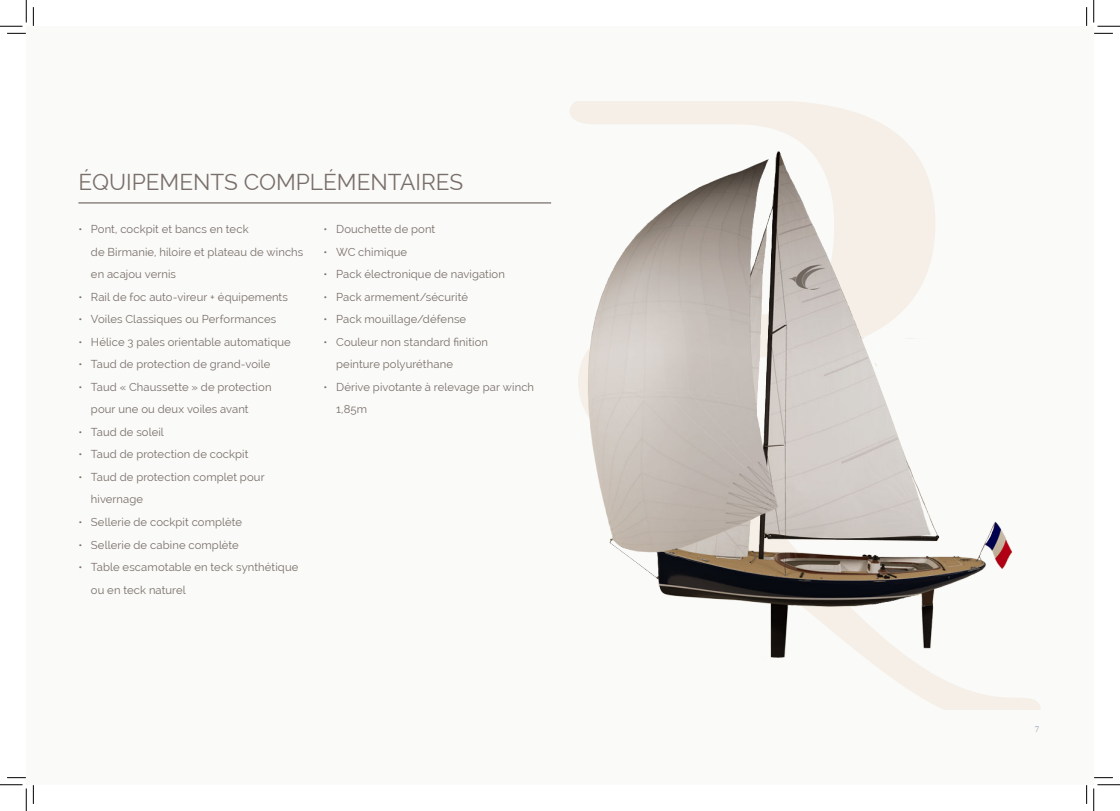
<style>
.page{position:relative;width:1120px;height:811px;background:#fff}
.page>*{position:absolute;margin:0;border:0;box-sizing:border-box;transform-origin:0 0}
.t1{font:22.5px "Raleway";color:#796f6a}
.t2{font:11.25px/22.5px "Raleway";letter-spacing:.01em;color:#796f6a}
.t3{font:8.75px "Cardo";color:#9baab4}
</style>
<div class="page">
<div style="left:26px;top:26px;width:1067px;height:759px;background:#fafaf8"></div>
<svg style="left:570px;top:101px;width:470px;height:609px"></svg>
<hr style="left:78px;top:202px;width:473px;height:1px;background:#796f6a">
<img style="left:578px;top:137px;width:453px;height:535px">
<svg style="left:7px;top:33px;width:19px;height:1px"></svg>
<svg style="left:1094px;top:33px;width:18px;height:1px"></svg>
<svg style="left:7px;top:777px;width:19px;height:1px"></svg>
<svg style="left:1094px;top:777px;width:18px;height:1px"></svg>
<svg style="left:33px;top:7px;width:1px;height:19px"></svg>
<svg style="left:33px;top:785px;width:1px;height:19px"></svg>
<svg style="left:0;top:0;width:27px;height:27px"></svg>
<svg style="left:0;top:784px;width:27px;height:27px"></svg>
<svg style="left:1093px;top:0;width:26px;height:27px"></svg>
<svg style="left:1093px;top:784px;width:26px;height:27px"></svg>
<h1 class="t1" style="left:78px;top:169px;width:386px">ÉQUIPEMENTS COMPLÉMENTAIRES</h1>
<p class="t2" style="left:91px;top:218px;width:214px;text-indent:-12px">• Pont, cockpit et bancs en teck<br>de Birmanie, hiloire et plateau de winchs en acajou vernis</p>
<p class="t2" style="left:78px;top:286px;width:211px">• Rail de foc auto-vireur + équipements</p>
<p class="t2" style="left:78px;top:308px;width:199px">• Voiles Classiques ou Performances</p>
<p class="t2" style="left:78px;top:331px;width:214px">• Hélice 3 pales orientable automatique</p>
<p class="t2" style="left:78px;top:353px;width:193px">• Taud de protection de grand-voile</p>
<p class="t2" style="left:91px;top:376px;width:182px;text-indent:-12px">• Taud « Chaussette » de protection pour une ou deux voiles avant</p>
<p class="t2" style="left:78px;top:421px;width:87px">• Taud de soleil</p>
<p class="t2" style="left:78px;top:443px;width:171px">• Taud de protection de cockpit</p>
<p class="t2" style="left:91px;top:466px;width:175px;text-indent:-12px">• Taud de protection complet pour hivernage</p>
<p class="t2" style="left:78px;top:511px;width:165px">• Sellerie de cockpit complète</p>
<p class="t2" style="left:78px;top:533px;width:162px">• Sellerie de cabine complète</p>
<p class="t2" style="left:91px;top:556px;width:209px;text-indent:-12px">• Table escamotable en teck synthétique ou en teck naturel</p>
<p class="t2" style="left:323px;top:218px;width:113px">• Douchette de pont</p>
<p class="t2" style="left:323px;top:241px;width:85px">• WC chimique</p>
<p class="t2" style="left:323px;top:263px;width:183px">• Pack électronique de navigation</p>
<p class="t2" style="left:323px;top:286px;width:146px">• Pack armement/sécurité</p>
<p class="t2" style="left:323px;top:308px;width:144px">• Pack mouillage/défense</p>
<p class="t2" style="left:336px;top:331px;width:153px;text-indent:-12px">• Couleur non standard finition peinture polyuréthane</p>
<p class="t2" style="left:336px;top:376px;width:199px;text-indent:-12px">• Dérive pivotante à relevage par winch<br>1,85m</p>
<p class="t3" style="left:1034px;top:725px;width:6px">7</p>
</div>
